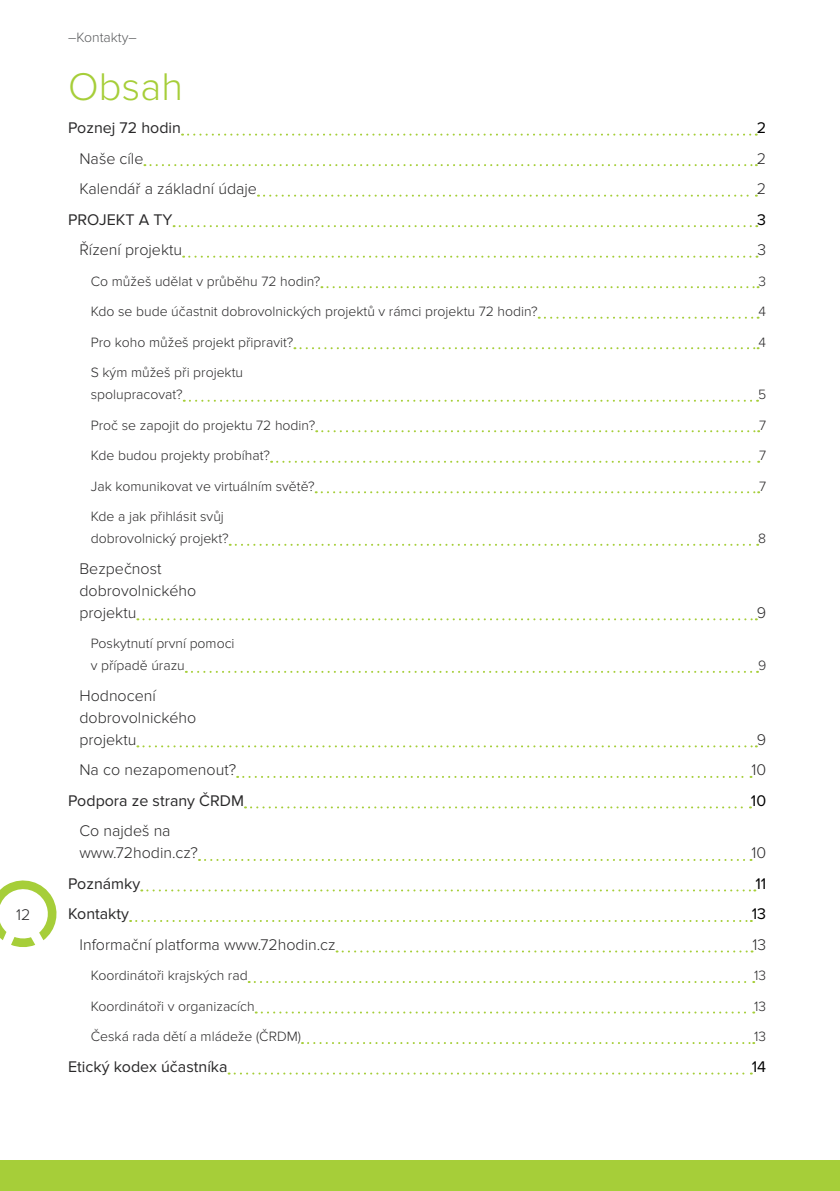
<style>
.page{position:relative;width:840px;height:1191px;background:#fff}
.page>*{position:absolute;margin:0;border:0;box-sizing:border-box;transform-origin:0 0}
.t1{font:300 40px "Proxima Nova";letter-spacing:.005em;color:#a6ce39}
.t2{font:300 16px/22px "Proxima Nova";color:#292829}
.t3{font:16px "Proxima Nova";color:#292829}
.t4{font:16px "Proxima Nova";color:#000}
.t5{font:300 14px/22px "Proxima Nova";color:#292829}
.t6{font:300 14px "Proxima Nova";color:#58595b}
</style>
<div class="page">
<svg style="left:0;top:880px;width:57px;height:67px"></svg>
<div style="left:0;top:1160px;width:839px;height:31px;background:#a6ce39"></div>
<svg style="left:182px;top:134px;width:574px;height:2px"></svg>
<svg style="left:144px;top:164px;width:612px;height:2px"></svg>
<svg style="left:258px;top:195px;width:498px;height:2px"></svg>
<svg style="left:173px;top:225px;width:583px;height:2px"></svg>
<svg style="left:183px;top:256px;width:574px;height:2px"></svg>
<svg style="left:321px;top:286px;width:437px;height:2px"></svg>
<svg style="left:538px;top:317px;width:220px;height:2px"></svg>
<svg style="left:294px;top:347px;width:464px;height:2px"></svg>
<svg style="left:184px;top:400px;width:573px;height:2px"></svg>
<svg style="left:316px;top:430px;width:442px;height:2px"></svg>
<svg style="left:271px;top:461px;width:487px;height:2px"></svg>
<svg style="left:315px;top:491px;width:443px;height:2px"></svg>
<svg style="left:229px;top:544px;width:528px;height:2px"></svg>
<svg style="left:137px;top:618px;width:619px;height:2px"></svg>
<svg style="left:186px;top:671px;width:571px;height:2px"></svg>
<svg style="left:137px;top:745px;width:619px;height:2px"></svg>
<svg style="left:237px;top:776px;width:514px;height:2px"></svg>
<svg style="left:245px;top:806px;width:505px;height:2px"></svg>
<svg style="left:199px;top:859px;width:552px;height:2px"></svg>
<svg style="left:141px;top:889px;width:614px;height:2px"></svg>
<svg style="left:130px;top:920px;width:621px;height:2px"></svg>
<svg style="left:336px;top:950px;width:416px;height:2px"></svg>
<svg style="left:248px;top:981px;width:505px;height:2px"></svg>
<svg style="left:255px;top:1011px;width:498px;height:2px"></svg>
<svg style="left:302px;top:1042px;width:451px;height:2px"></svg>
<svg style="left:228px;top:1072px;width:523px;height:2px"></svg>
<p class="t2" style="left:16px;top:904px;width:16px">12</p>
<p class="t6" style="left:68px;top:30px;width:70px">–Kontakty–</p>
<h1 class="t1" style="left:68px;top:63px;width:116px">Obsah</h1>
<p class="t3" style="left:68px;top:118px;width:114px">Poznej 72 hodin</p>
<p class="t4" style="left:756px;top:118px;width:11px">2</p>
<p class="t2" style="left:79px;top:147px;width:65px">Naše cíle</p>
<p class="t2" style="left:756px;top:147px;width:11px">2</p>
<p class="t2" style="left:79px;top:178px;width:179px">Kalendář a základní údaje</p>
<p class="t2" style="left:756px;top:178px;width:11px">2</p>
<p class="t3" style="left:68px;top:210px;width:106px">PROJEKT A TY</p>
<p class="t4" style="left:756px;top:210px;width:10px">3</p>
<p class="t2" style="left:79px;top:239px;width:104px">Řízení projektu</p>
<p class="t2" style="left:757px;top:239px;width:10px">3</p>
<p class="t5" style="left:91px;top:270px;width:231px">Co můžeš udělat v průběhu 72 hodin?</p>
<p class="t5" style="left:758px;top:270px;width:9px">3</p>
<p class="t5" style="left:91px;top:301px;width:448px">Kdo se bude účastnit dobrovolnických projektů v rámci projektu 72 hodin?</p>
<p class="t5" style="left:758px;top:301px;width:9px">4</p>
<p class="t5" style="left:91px;top:331px;width:204px">Pro koho můžeš projekt připravit?</p>
<p class="t5" style="left:758px;top:331px;width:9px">4</p>
<p class="t5" style="left:91px;top:362px;width:154px">S kým můžeš při projektu spolupracovat?</p>
<p class="t5" style="left:757px;top:384px;width:10px">5</p>
<p class="t5" style="left:91px;top:414px;width:226px">Proč se zapojit do projektu 72 hodin?</p>
<p class="t5" style="left:758px;top:414px;width:9px">7</p>
<p class="t5" style="left:91px;top:445px;width:181px">Kde budou projekty probíhat?</p>
<p class="t5" style="left:758px;top:445px;width:9px">7</p>
<p class="t5" style="left:91px;top:475px;width:225px">Jak komunikovat ve virtuálním světě?</p>
<p class="t5" style="left:758px;top:475px;width:9px">7</p>
<p class="t5" style="left:91px;top:506px;width:139px">Kde a jak přihlásit svůj dobrovolnický projekt?</p>
<p class="t5" style="left:757px;top:528px;width:9px">8</p>
<p class="t2" style="left:79px;top:557px;width:118px">Bezpečnost dobrovolnického projektu</p>
<p class="t5" style="left:91px;top:633px;width:145px">Poskytnutí první pomoci v případě úrazu</p>
<p class="t2" style="left:79px;top:684px;width:118px">Hodnocení dobrovolnického projektu</p>
<p class="t2" style="left:756px;top:601px;width:11px">9</p>
<p class="t5" style="left:757px;top:655px;width:10px">9</p>
<p class="t2" style="left:756px;top:728px;width:11px">9</p>
<p class="t2" style="left:79px;top:759px;width:158px">Na co nezapomenout?</p>
<p class="t2" style="left:751px;top:759px;width:16px">10</p>
<p class="t3" style="left:68px;top:791px;width:177px">Podpora ze strany ČRDM</p>
<p class="t4" style="left:750px;top:791px;width:17px">10</p>
<p class="t2" style="left:79px;top:820px;width:120px">Co najdeš na www.72hodin.cz?</p>
<p class="t2" style="left:751px;top:842px;width:16px">10</p>
<p class="t3" style="left:68px;top:874px;width:74px">Poznámky</p>
<p class="t4" style="left:755px;top:874px;width:12px">11</p>
<p class="t3" style="left:68px;top:905px;width:62px">Kontakty</p>
<p class="t4" style="left:751px;top:905px;width:16px">13</p>
<p class="t2" style="left:79px;top:933px;width:257px">Informační platforma www.72hodin.cz</p>
<p class="t2" style="left:752px;top:933px;width:15px">13</p>
<p class="t5" style="left:91px;top:965px;width:158px">Koordinátoři krajských rad</p>
<p class="t5" style="left:753px;top:965px;width:13px">13</p>
<p class="t5" style="left:91px;top:995px;width:165px">Koordinátoři v organizacích</p>
<p class="t5" style="left:753px;top:995px;width:13px">13</p>
<p class="t5" style="left:91px;top:1026px;width:211px">Česká rada dětí a mládeže (ČRDM)</p>
<p class="t5" style="left:753px;top:1026px;width:13px">13</p>
<p class="t3" style="left:68px;top:1057px;width:161px">Etický kodex účastníka</p>
<p class="t4" style="left:751px;top:1057px;width:16px">14</p>
</div>
